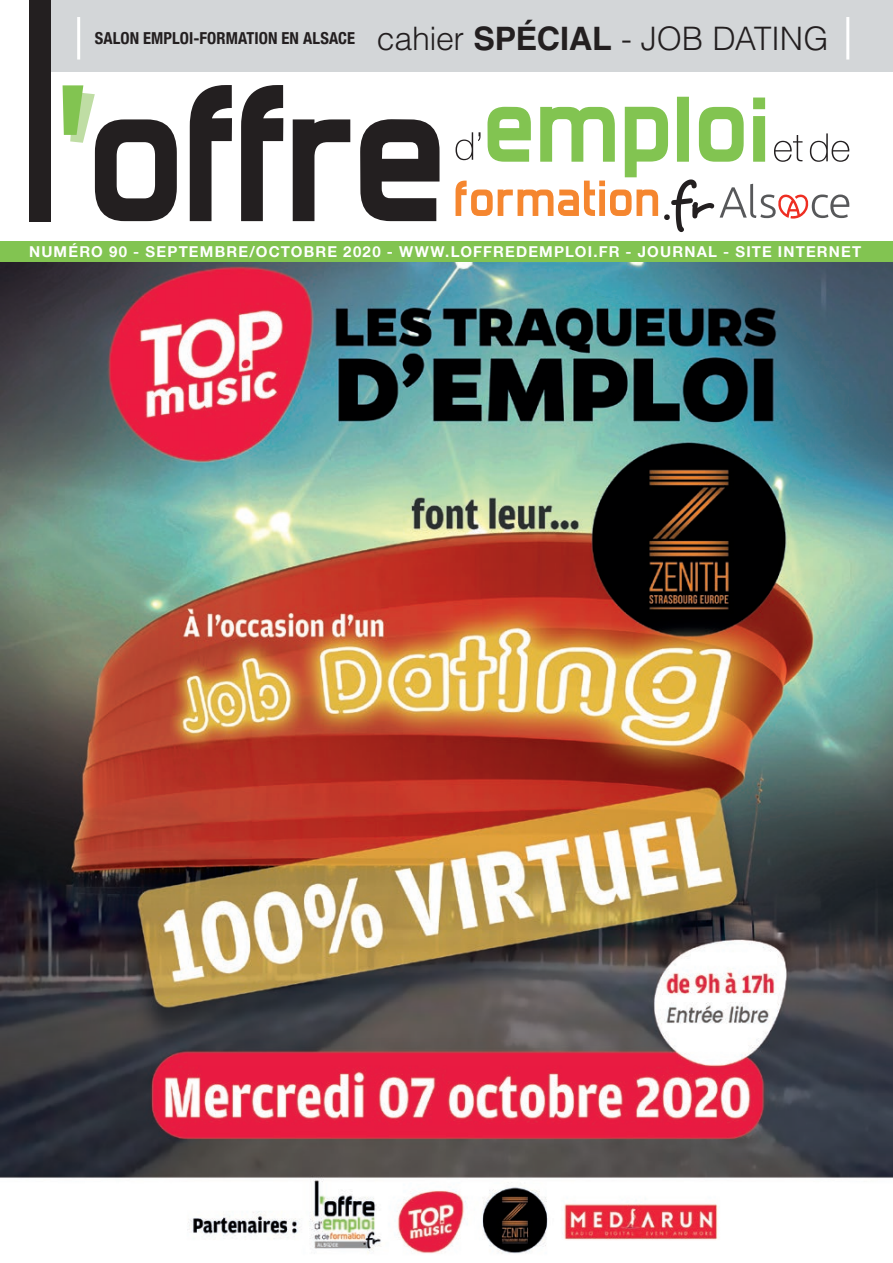
<style>
.page{position:relative;width:893px;height:1263px;background:#fff}
.page>*{position:absolute;margin:0;border:0;box-sizing:border-box;transform-origin:0 0}
.t1{font:54.3px "Desyrel";color:#231f20}
.t2{font:700 condensed 16.5px "Helvetica Neue LT Com";letter-spacing:.005em;color:#231f20}
.t3{font:700 15px "Helvetica Neue LT Com";letter-spacing:.075em;color:#fff}
.s1{font-family:"Helvetica LT Std";font-weight:300;font-stretch:normal;font-size:32.4px}
.s2{font-family:"Helvetica LT Std";font-stretch:normal;font-size:32.4px}
</style>
<div class="page">
<div style="left:43px;top:0;width:850px;height:72px;background:#d3d6d8"></div>
<svg style="left:95px;top:85px;width:344px;height:136px"></svg>
<svg style="left:63px;top:85px;width:32px;height:58px"></svg>
<div style="left:29px;top:0;width:22px;height:221px;background:#231f20"></div>
<svg style="left:456px;top:97px;width:393px;height:122px"></svg>
<hr style="left:846px;top:17px;width:3px;height:43px;background:#fff">
<hr style="left:77px;top:17px;width:3px;height:43px;background:#fff">
<div style="left:0;top:241px;width:893px;height:22px;background:#82c451"></div>
<img style="left:0;top:263px;width:893px;height:991px">
<p class="t2" style="left:95px;top:28px;width:735px">SALON EMPLOI-FORMATION EN ALSACE <span class="s1">cahier</span> <span class="s2">SPÉCIAL</span> <span class="s1">- JOB DATING</span></p>
<h1 class="t1" style="left:662px;top:169px;width:51px">.fr</h1>
<p class="t3" style="left:29px;top:242px;width:834px">NUMÉRO 90 - SEPTEMBRE/OCTOBRE 2020 - WWW.LOFFREDEMPLOI.FR - JOURNAL - SITE INTERNET</p>
</div>
